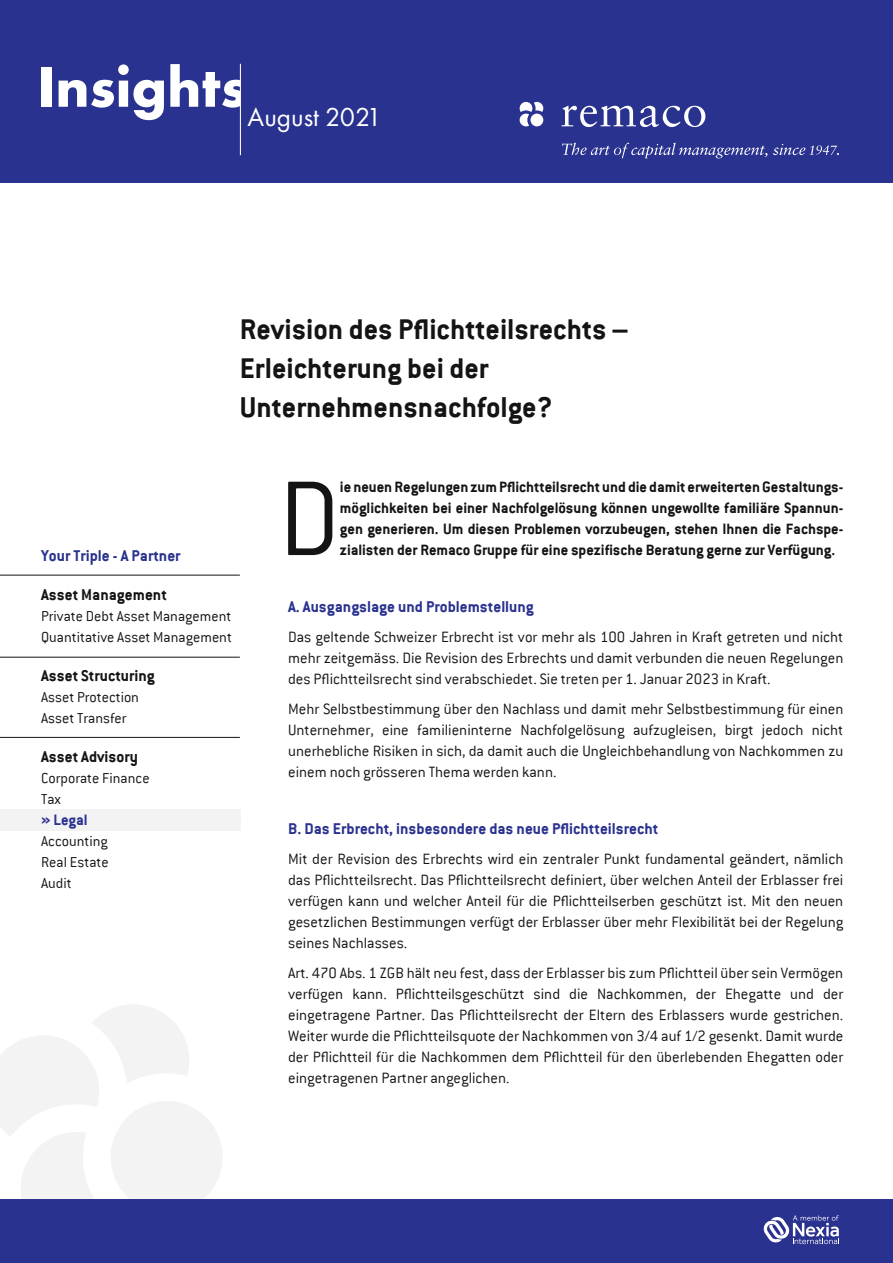
<style>
.page{position:relative;width:893px;height:1263px;background:#fff}
.page>*{position:absolute;margin:0;border:0;box-sizing:border-box;transform-origin:0 0}
.t1{font:300 116.7px "Conduit ITC";color:#131413}
.t2{font:700 31.5px/39px "Conduit ITC";color:#131413}
.t3{font:27px "Futura PT";color:#fff}
.t4{font:700 17.25px "Conduit ITC";color:#2a328f}
.t5{font:700 17.25px "Conduit ITC";color:#131413}
.t6{font:300 16.5px/21px "Conduit ITC";color:#131413;text-align:justify}
.t7{font:700 16.5px/21px "Conduit ITC";letter-spacing:-.005em;color:#131413;text-align:justify}
.t8{font:700 16.5px "Conduit ITC";color:#2a328f}
.t9{font:300 15.9px/21px "Conduit ITC";color:#131413}
</style>
<div class="page">
<div style="left:0;top:0;width:893px;height:183px;background:#2a328f"></div>
<svg style="left:562px;top:106px;width:143px;height:21px"></svg>
<svg style="left:520px;top:102px;width:23px;height:24px"></svg>
<div style="left:530px;top:114px;width:13px;height:12px;background:#fff;border-radius:50%"></div>
<svg style="left:562px;top:143px;width:205px;height:15px"></svg>
<svg style="left:773px;top:144px;width:66px;height:11px"></svg>
<svg style="left:0;top:1005px;width:222px;height:194px"></svg>
<div style="left:0;top:1199px;width:893px;height:64px;background:#2a328f"></div>
<svg style="left:763px;top:1215px;width:76px;height:29px"></svg>
<hr style="left:240px;top:64px;width:1px;height:91px;background:#fff">
<div style="left:0;top:810px;width:241px;height:21px;background:#f3f3f4"></div>
<hr style="left:0;top:575px;width:240px;height:1px;background:#131413">
<hr style="left:0;top:657px;width:240px;height:1px;background:#131413">
<hr style="left:0;top:737px;width:240px;height:1px;background:#131413">
<h3 class="t3" style="left:37px;top:101px;width:346px"><sup>Insights</sup>August 2021</h3>
<h2 class="t2" style="left:240px;top:309px;width:390px">Revision des Pflichtteilsrechts –<br>Erleichterung bei der<br>Unternehmensnachfolge?</h2>
<p class="t4" style="left:41px;top:546px;width:141px">Your Triple - A Partner</p>
<p class="t5" style="left:41px;top:585px;width:127px">Asset Management</p>
<p class="t9" style="left:41px;top:606px;width:192px">Private Debt Asset Management<br>Quantitative Asset Management</p>
<p class="t5" style="left:41px;top:666px;width:115px">Asset Structuring</p>
<p class="t9" style="left:41px;top:687px;width:99px">Asset Protection<br>Asset Transfer</p>
<p class="t5" style="left:41px;top:747px;width:98px">Asset Advisory</p>
<p class="t9" style="left:41px;top:768px;width:110px">Corporate Finance<br>Tax</p>
<p class="t8" style="left:41px;top:810px;width:48px">» Legal</p>
<p class="t9" style="left:41px;top:831px;width:69px;text-align:justify">Accounting Real Estate Audit</p>
<h1 class="t1" style="left:279px;top:455px;width:63px">D</h1>
<p class="t7" style="left:340px;top:476px;width:505px">ie neuen Regelungen zum Pflichtteilsrecht und die damit erweiterten Gestaltungs&shy;möglichkeiten bei einer Nachfolgelösung können ungewollte familiäre Spannun&shy;gen generieren. Um diesen Problemen vorzubeugen, stehen Ihnen die Fachspe&shy;zialisten der Remaco Gruppe für eine spezifische Beratung gerne zur Verfügung.</p>
<p class="t4" style="left:288px;top:597px;width:247px">A. Ausgangslage und Problemstellung</p>
<p class="t6" style="left:288px;top:626px;width:557px">Das geltende Schweizer Erbrecht ist vor mehr als 100 Jahren in Kraft getreten und nicht mehr zeitgemäss. Die Revision des Erbrechts und damit verbunden die neuen Regelungen des Pflichtteilsrecht sind verabschiedet. Sie treten per 1. Januar 2023 in Kraft.</p>
<p class="t6" style="left:288px;top:698px;width:557px">Mehr Selbstbestimmung über den Nachlass und damit mehr Selbstbestimmung für einen Unternehmer, eine familieninterne Nachfolgelösung aufzugleisen, birgt jedoch nicht unerhebliche Risiken in sich, da damit auch die Ungleichbehandlung von Nachkommen zu einem noch grösseren Thema werden kann.</p>
<p class="t4" style="left:288px;top:819px;width:372px">B. Das Erbrecht, insbesondere das neue Pflichtteilsrecht</p>
<p class="t6" style="left:288px;top:848px;width:557px">Mit der Revision des Erbrechts wird ein zentraler Punkt fundamental geändert, nämlich das Pflichtteilsrecht. Das Pflichtteilsrecht definiert, über welchen Anteil der Erblasser frei verfügen kann und welcher Anteil für die Pflichtteilserben geschützt ist. Mit den neuen gesetzlichen Bestimmungen verfügt der Erblasser über mehr Flexibilität bei der Regelung seines Nachlasses.</p>
<p class="t6" style="left:288px;top:962px;width:557px">Art. 470 Abs. 1 ZGB hält neu fest, dass der Erblasser bis zum Pflichtteil über sein Vermögen verfügen kann. Pflichtteilsgeschützt sind die Nachkommen, der Ehegatte und der eingetragene Partner. Das Pflichtteilsrecht der Eltern des Erblassers wurde gestrichen.<br>Weiter wurde die Pflichtteilsquote der Nachkommen von 3/4 auf 1/2 gesenkt. Damit wurde der Pflichtteil für die Nachkommen dem Pflichtteil für den überlebenden Ehegatten oder eingetragenen Partner angeglichen.</p>
</div>
